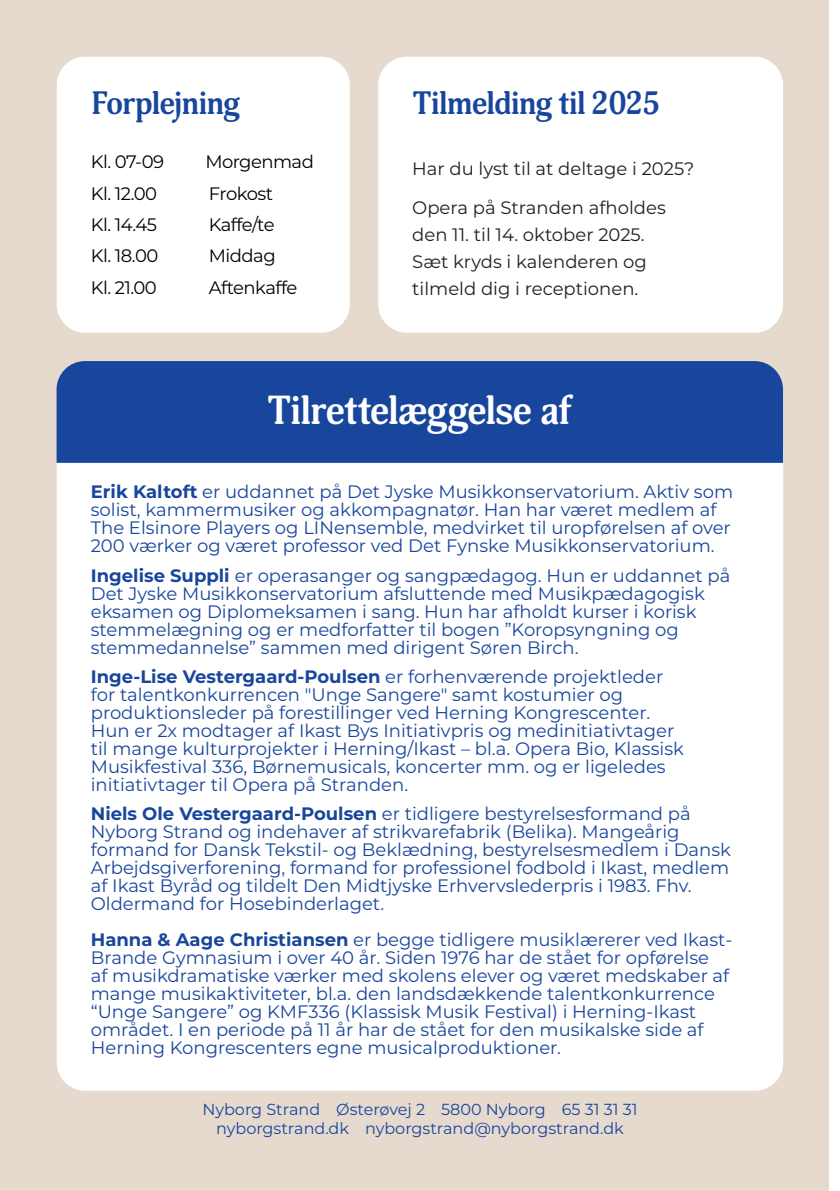
<style>
.page{position:relative;width:840px;height:1191px;background:#fff}
.page>*{position:absolute;margin:0;border:0;box-sizing:border-box;transform-origin:0 0}
.Pris{font:700 40px "Adonis";letter-spacing:-.025em;color:#fff}
.Overskrift_1{font:700 32px "Adonis";letter-spacing:-.03em;color:#18469d}
.Brødtekst{font:18px/18px "Montserrat";color:#18469d}
.Brødtekst-2{font:18px/27px "Montserrat";color:#231f20}
.Brødtekst-3{font:18px "Montserrat";letter-spacing:-.03em;color:#000}
.t1{font:16px "Montserrat";color:#18469d}
.s1{font-weight:700}
</style>
<div class="page">
<div style="left:0;top:0;width:828px;height:1191px;background:#e6d9ce"></div>
<div style="left:378px;top:57px;width:404px;height:276px;background:#fff;border-radius:28px"></div>
<div style="left:57px;top:57px;width:292px;height:276px;background:#fff;border-radius:28px"></div>
<div style="left:57px;top:463px;width:725px;height:627px;background:#fff"></div>
<div style="left:56px;top:361px;width:726px;height:102px;background:#18469d"></div>
<p class="Overskrift_1" style="left:91px;top:85px;width:151px">Forplejning</p>
<p class="Brødtekst-3" style="left:91px;top:149px;width:75px">Kl. 07-09</p>
<p class="Brødtekst-3" style="left:205px;top:149px;width:110px">Morgenmad</p>
<p class="Brødtekst-3" style="left:91px;top:181px;width:68px">Kl. 12.00</p>
<p class="Brødtekst-3" style="left:209px;top:181px;width:66px">Frokost</p>
<p class="Brødtekst-3" style="left:91px;top:212px;width:68px">Kl. 14.45</p>
<p class="Brødtekst-3" style="left:209px;top:212px;width:67px">Kaffe/te</p>
<p class="Brødtekst-3" style="left:91px;top:243px;width:69px">Kl. 18.00</p>
<p class="Brødtekst-3" style="left:209px;top:243px;width:68px">Middag</p>
<p class="Brødtekst-3" style="left:91px;top:275px;width:68px">Kl. 21.00</p>
<p class="Brødtekst-3" style="left:209px;top:275px;width:90px">Aftenkaffe</p>
<p class="Overskrift_1" style="left:412px;top:85px;width:249px">Tilmelding til 2025</p>
<p class="Brødtekst-2" style="left:412px;top:155px;width:283px">Har du lyst til at deltage i 2025?</p>
<p class="Brødtekst-2" style="left:412px;top:193px;width:255px">Opera på Stranden afholdes den 11. til 14. oktober 2025.<br>Sæt kryds i kalenderen og tilmeld dig i receptionen.</p>
<p class="Pris" style="left:267px;top:387px;width:307px">Tilrettelæggelse af</p>
<p class="Brødtekst" style="left:91px;top:482px;width:643px"><span class="s1">Erik Kaltoft</span> er uddannet på Det Jyske Musikkonservatorium. Aktiv som solist, kammermusiker og akkompagnatør. Han har været medlem af The Elsinore Players og LINensemble, medvirket til uropførelsen af over 200 værker og været professor ved Det Fynske Musikkonservatorium.</p>
<p class="Brødtekst" style="left:91px;top:565px;width:640px"><span class="s1">Ingelise Suppli</span> er operasanger og sangpædagog. Hun er uddannet på Det Jyske Musikkonservatorium afsluttende med Musikpædagogisk eksamen og Diplomeksamen i sang. Hun har afholdt kurser i korisk stemmelægning og er medforfatter til bogen ”Koropsyngning og stemmedannelse” sammen med dirigent Søren Birch.</p>
<p class="Brødtekst" style="left:91px;top:667px;width:594px"><span class="s1">Inge-Lise Vestergaard-Poulsen</span> er forhenværende projektleder for talentkonkurrencen "Unge Sangere" samt kostumier og produktionsleder på forestillinger ved Herning Kongrescenter.<br>Hun er 2x modtager af Ikast Bys Initiativpris og medinitiativtager til mange kulturprojekter i Herning/Ikast – bl.a. Opera Bio, Klassisk Musikfestival 336, Børnemusicals, koncerter mm. og er ligeledes initiativtager til Opera på Stranden.</p>
<p class="Brødtekst" style="left:91px;top:804px;width:641px"><span class="s1">Niels Ole Vestergaard-Poulsen</span> er tidligere bestyrelsesformand på Nyborg Strand og indehaver af strikvarefabrik (Belika). Mangeårig formand for Dansk Tekstil- og Beklædning, bestyrelsesmedlem i Dansk Arbejdsgiverforening, formand for professionel fodbold i Ikast, medlem af Ikast Byråd og tildelt Den Midtjyske Erhvervslederpris i 1983. Fhv.<br>Oldermand for Hosebinderlaget.</p>
<p class="Brødtekst" style="left:91px;top:930px;width:642px"><span class="s1">Hanna &amp; Aage Christiansen</span> er begge tidligere musiklærerer ved Ikast-Brande Gymnasium i over 40 år. Siden 1976 har de stået for opførelse<br>af musikdramatiske værker med skolens elever og været medskaber af mange musikaktiviteter, bl.a. den landsdækkende talentkonkurrence “Unge Sangere” og KMF336 (Klassisk Musik Festival) i Herning-Ikast området. I en periode på 11 år har de stået for den musikalske side af Herning Kongrescenters egne musicalproduktioner.</p>
<p class="t1" style="left:202px;top:1098px;width:436px">Nyborg Strand Østerøvej 2 5800 Nyborg 65 31 31 31</p>
<p class="t1" style="left:216px;top:1117px;width:409px">nyborgstrand.dk nyborgstrand@nyborgstrand.dk</p>
</div>
